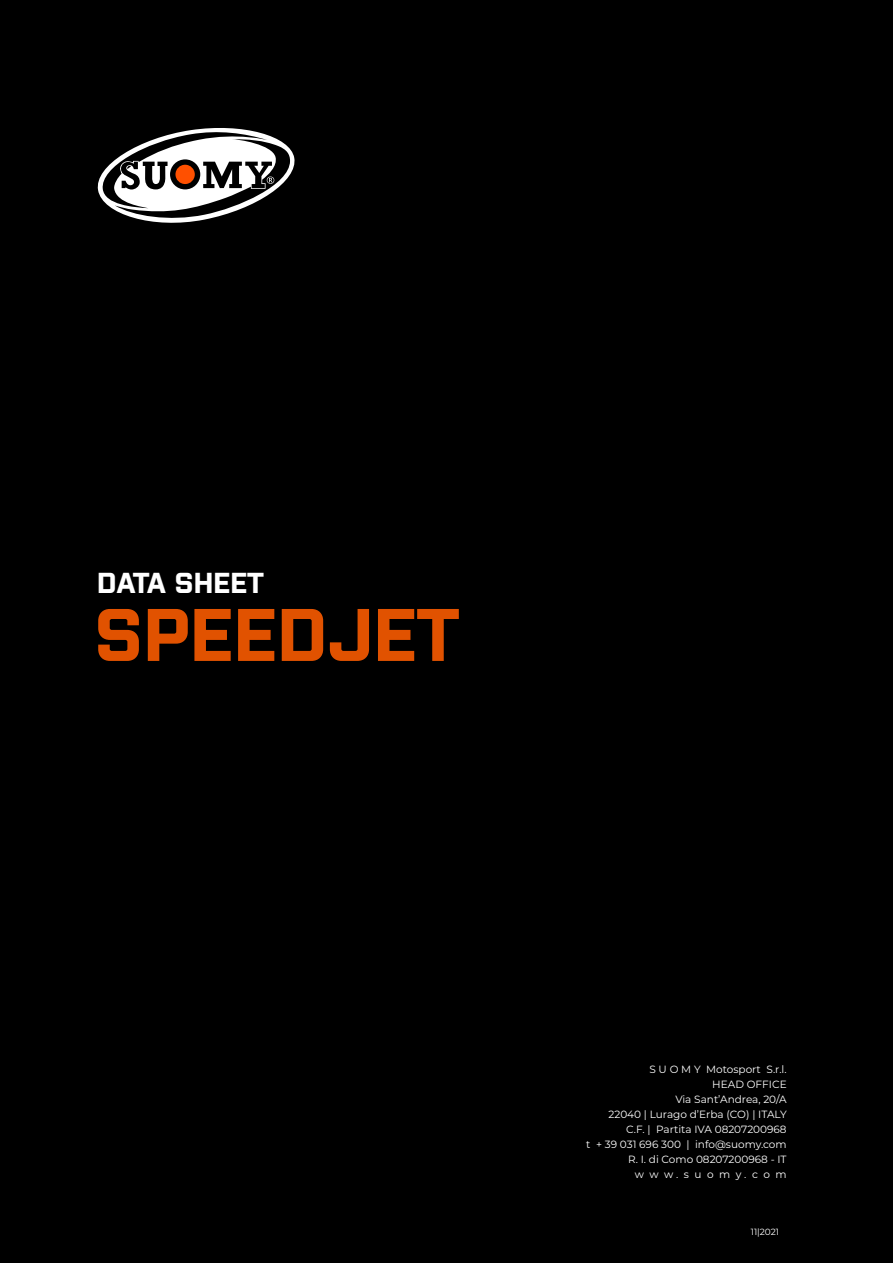
<style>
.page{position:relative;width:893px;height:1263px;background:#000}
.page>*{position:absolute;margin:0;border:0;box-sizing:border-box;transform-origin:0 0}
.Titolo_principale{font:700 74.25px "Purista";color:#e15200}
.Titolo_breve{font:700 28.8px "Purista";color:#fff}
.t1{font:10.5px "Montserrat";color:#fff}
.t2{font:9px "Montserrat";letter-spacing:-.005em;color:#fff}
</style>
<div class="page">
<svg style="left:97px;top:128px;width:198px;height:95px"></svg>
<p class="Titolo_breve" style="left:97px;top:562px;width:168px">DATA SHEET</p>
<p class="Titolo_principale" style="left:94px;top:580px;width:367px">SPEEDJET</p>
<p class="t1" style="left:649px;top:1062px;width:139px">S U O M Y Motosport S.r.l.</p>
<p class="t1" style="left:712px;top:1077px;width:76px">HEAD OFFICE</p>
<p class="t1" style="left:675px;top:1092px;width:113px">Via Sant’Andrea, 20/A</p>
<p class="t1" style="left:608px;top:1107px;width:180px">22040 | Lurago d’Erba (CO) | ITALY</p>
<p class="t1" style="left:626px;top:1122px;width:162px">C.F. | Partita IVA 08207200968</p>
<p class="t1" style="left:586px;top:1137px;width:202px">t + 39 031 696 300 | info@suomy.com</p>
<p class="t1" style="left:628px;top:1152px;width:160px">R. I. di Como 08207200968 - IT</p>
<p class="t1" style="left:635px;top:1167px;width:153px">w w w . s u o m y . c o m</p>
<p class="t2" style="left:751px;top:1226px;width:30px">11|2021</p>
</div>
